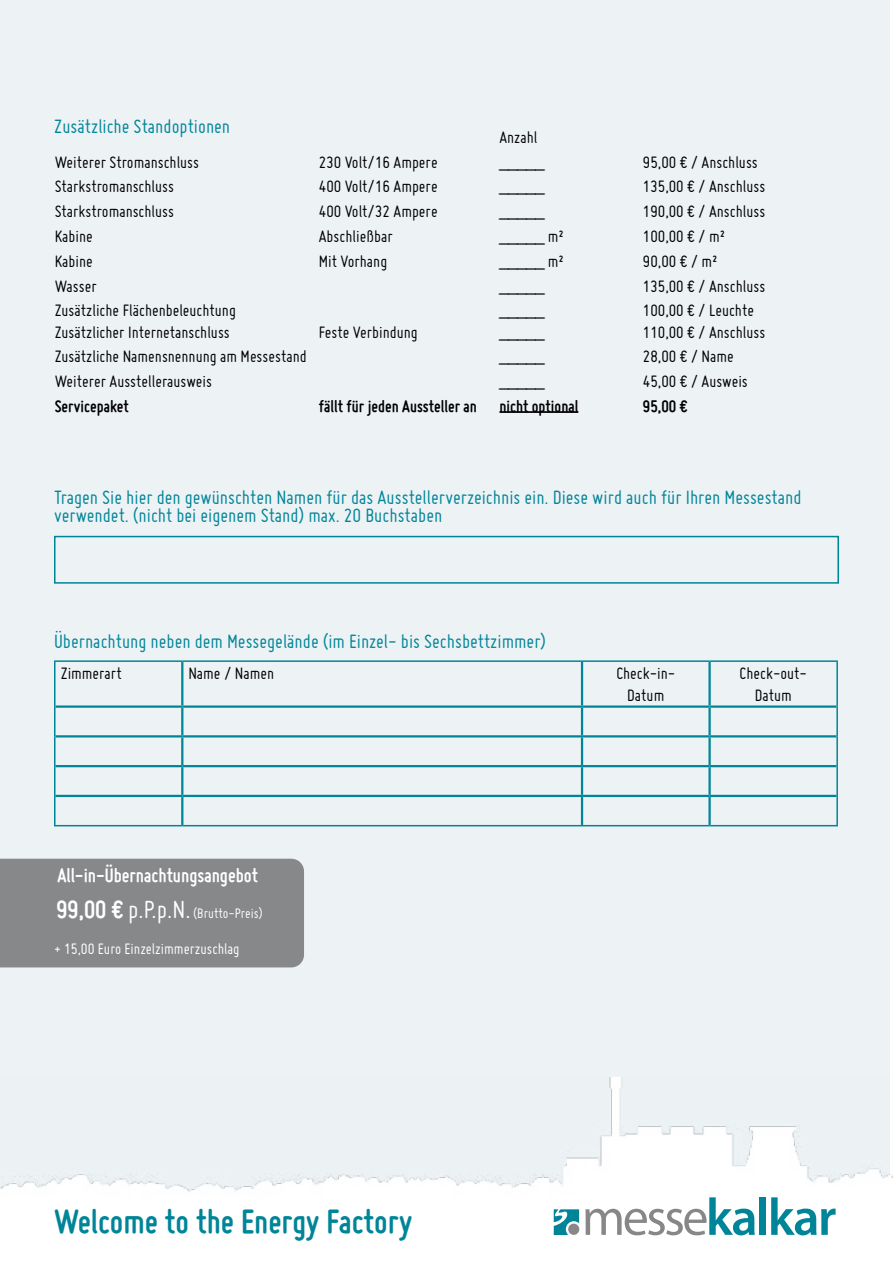
<style>
.page{position:relative;width:893px;height:1263px;background:#fff}
.page>*{position:absolute;margin:0;border:0;box-sizing:border-box;transform-origin:0 0}
.t1{font:700 36px "Miso";color:#008598}
.t2{font:27px "Miso";color:#fff}
.t3{font:21px/18px "Miso";color:#008598}
.t4{font:700 21px "Miso";color:#fff}
.t5{font:18px/21.6px "Miso";color:#000}
.t6{font:700 18px "Miso";color:#000}
.t7{font:16.5px "Miso";color:#fff}
.t8{font:15px "Miso";color:#fff}
.s1{font-weight:700}
</style>
<div class="page">
<div style="left:0;top:0;width:890px;height:1263px;background:#edf2f5"></div>
<div style="left:1px;top:1210px;width:891px;height:53px;background:#fff"></div>
<hr style="left:499px;top:411px;width:79px;height:2px;background:#000">
<hr style="left:181px;top:662px;width:2px;height:43px;background:#008598">
<hr style="left:581px;top:662px;width:2px;height:43px;background:#008598">
<hr style="left:708px;top:662px;width:3px;height:43px;background:#008598">
<hr style="left:56px;top:705px;width:126px;height:3px;background:#008598">
<hr style="left:182px;top:705px;width:400px;height:3px;background:#008598">
<hr style="left:181px;top:708px;width:2px;height:27px;background:#008598">
<hr style="left:582px;top:705px;width:128px;height:3px;background:#008598">
<hr style="left:581px;top:708px;width:2px;height:27px;background:#008598">
<hr style="left:710px;top:705px;width:126px;height:3px;background:#008598">
<hr style="left:708px;top:708px;width:3px;height:27px;background:#008598">
<hr style="left:56px;top:735px;width:126px;height:2px;background:#008598">
<hr style="left:182px;top:735px;width:400px;height:2px;background:#008598">
<hr style="left:181px;top:737px;width:2px;height:28px;background:#008598">
<hr style="left:582px;top:735px;width:128px;height:2px;background:#008598">
<hr style="left:581px;top:737px;width:2px;height:28px;background:#008598">
<hr style="left:710px;top:735px;width:126px;height:2px;background:#008598">
<hr style="left:708px;top:737px;width:3px;height:28px;background:#008598">
<hr style="left:56px;top:765px;width:126px;height:2px;background:#008598">
<hr style="left:182px;top:765px;width:400px;height:2px;background:#008598">
<hr style="left:181px;top:767px;width:2px;height:28px;background:#008598">
<hr style="left:582px;top:765px;width:128px;height:2px;background:#008598">
<hr style="left:581px;top:767px;width:2px;height:28px;background:#008598">
<hr style="left:710px;top:765px;width:126px;height:2px;background:#008598">
<hr style="left:708px;top:767px;width:3px;height:28px;background:#008598">
<hr style="left:56px;top:795px;width:126px;height:2px;background:#008598">
<hr style="left:182px;top:795px;width:400px;height:2px;background:#008598">
<hr style="left:181px;top:797px;width:2px;height:28px;background:#008598">
<hr style="left:582px;top:795px;width:128px;height:2px;background:#008598">
<hr style="left:581px;top:797px;width:2px;height:28px;background:#008598">
<hr style="left:710px;top:795px;width:126px;height:2px;background:#008598">
<hr style="left:708px;top:797px;width:3px;height:28px;background:#008598">
<hr style="left:54px;top:660px;width:128px;height:2px;background:#008598">
<hr style="left:54px;top:662px;width:2px;height:45px;background:#008598">
<hr style="left:182px;top:660px;width:400px;height:2px;background:#008598">
<hr style="left:582px;top:660px;width:128px;height:2px;background:#008598">
<hr style="left:710px;top:660px;width:128px;height:2px;background:#008598">
<hr style="left:836px;top:662px;width:2px;height:45px;background:#008598">
<hr style="left:54px;top:707px;width:2px;height:29px;background:#008598">
<hr style="left:836px;top:707px;width:2px;height:29px;background:#008598">
<hr style="left:54px;top:736px;width:2px;height:30px;background:#008598">
<hr style="left:836px;top:736px;width:2px;height:30px;background:#008598">
<hr style="left:54px;top:766px;width:2px;height:30px;background:#008598">
<hr style="left:836px;top:766px;width:2px;height:30px;background:#008598">
<hr style="left:54px;top:796px;width:2px;height:29px;background:#008598">
<hr style="left:836px;top:796px;width:2px;height:29px;background:#008598">
<hr style="left:54px;top:825px;width:128px;height:1px;background:#008598">
<hr style="left:182px;top:825px;width:400px;height:1px;background:#008598">
<hr style="left:582px;top:825px;width:128px;height:1px;background:#008598">
<hr style="left:710px;top:825px;width:128px;height:1px;background:#008598">
<div style="left:0;top:859px;width:304px;height:108px;background:#87888a"></div>
<img style="left:0;top:1077px;width:893px;height:137px">
<svg style="left:585px;top:1197px;width:170px;height:38px"></svg>
<div style="left:759px;top:1197px;width:7px;height:38px;background:#008598"></div>
<svg style="left:771px;top:1197px;width:65px;height:38px"></svg>
<svg style="left:553px;top:1209px;width:26px;height:26px"></svg>
<div style="left:568px;top:1223px;width:11px;height:12px;background:#878787;border-radius:50%"></div>
<div style="left:54px;top:536px;width:785px;height:48px;border:2px solid #008598"></div>
<p class="t3" style="left:54px;top:117px;width:177px">Zusätzliche Standoptionen</p>
<p class="t5" style="left:499px;top:126px;width:40px">Anzahl</p>
<p class="t5" style="left:55px;top:151px;width:146px">Weiterer Stromanschluss</p>
<p class="t5" style="left:319px;top:151px;width:120px">230 Volt/16 Ampere</p>
<p class="t5" style="left:499px;top:151px;width:46px">_____</p>
<p class="t5" style="left:643px;top:151px;width:116px">95,00 € / Anschluss</p>
<p class="t5" style="left:55px;top:175px;width:121px">Starkstromanschluss</p>
<p class="t5" style="left:319px;top:175px;width:120px">400 Volt/16 Ampere</p>
<p class="t5" style="left:499px;top:175px;width:46px">_____</p>
<p class="t5" style="left:643px;top:175px;width:124px">135,00 € / Anschluss</p>
<p class="t5" style="left:55px;top:200px;width:121px">Starkstromanschluss</p>
<p class="t5" style="left:319px;top:200px;width:120px">400 Volt/32 Ampere</p>
<p class="t5" style="left:499px;top:200px;width:46px">_____</p>
<p class="t5" style="left:643px;top:200px;width:124px">190,00 € / Anschluss</p>
<p class="t5" style="left:55px;top:225px;width:40px">Kabine</p>
<p class="t5" style="left:319px;top:225px;width:75px">Abschließbar</p>
<p class="t5" style="left:499px;top:225px;width:66px">_____ m²</p>
<p class="t5" style="left:643px;top:225px;width:84px">100,00 € / m²</p>
<p class="t5" style="left:55px;top:250px;width:40px">Kabine</p>
<p class="t5" style="left:319px;top:250px;width:70px">Mit Vorhang</p>
<p class="t5" style="left:499px;top:250px;width:66px">_____ m²</p>
<p class="t5" style="left:643px;top:250px;width:76px">90,00 € / m²</p>
<p class="t5" style="left:55px;top:275px;width:44px">Wasser</p>
<p class="t5" style="left:499px;top:275px;width:46px">_____</p>
<p class="t5" style="left:643px;top:275px;width:124px">135,00 € / Anschluss</p>
<p class="t5" style="left:55px;top:299px;width:183px">Zusätzliche Flächenbeleuchtung<br>Zusätzlicher Internetanschluss</p>
<p class="t5" style="left:319px;top:321px;width:100px">Feste Verbindung</p>
<p class="t5" style="left:499px;top:299px;width:46px">_____ _____</p>
<p class="t5" style="left:643px;top:299px;width:124px">100,00 € / Leuchte<br>110,00 € / Anschluss</p>
<p class="t5" style="left:55px;top:345px;width:254px">Zusätzliche Namensnennung am Messestand</p>
<p class="t5" style="left:499px;top:345px;width:46px">_____</p>
<p class="t5" style="left:643px;top:345px;width:93px">28,00 € / Name</p>
<p class="t5" style="left:55px;top:370px;width:159px">Weiterer Ausstellerausweis</p>
<p class="t5" style="left:499px;top:370px;width:46px">_____</p>
<p class="t5" style="left:643px;top:370px;width:106px">45,00 € / Ausweis</p>
<p class="t6" style="left:55px;top:396px;width:75px">Servicepaket</p>
<p class="t6" style="left:319px;top:396px;width:160px">fällt für jeden Aussteller an</p>
<p class="t6" style="left:499px;top:396px;width:80px">nicht optional</p>
<p class="t6" style="left:643px;top:396px;width:46px">95,00 €</p>
<p class="t3" style="left:54px;top:488px;width:749px">Tragen Sie hier den gewünschten Namen für das Ausstellerverzeichnis ein. Diese wird auch für Ihren Messestand verwendet. (nicht bei eigenem Stand) max. 20 Buchstaben</p>
<p class="t3" style="left:54px;top:632px;width:494px">Übernachtung neben dem Messegelände (im Einzel- bis Sechsbettzimmer)</p>
<p class="t5" style="left:61px;top:662px;width:63px">Zimmerart</p>
<p class="t5" style="left:188px;top:662px;width:87px">Name / Namen</p>
<p class="t5" style="left:616px;top:662px;width:60px;text-align:center">Check-in-<br>Datum</p>
<p class="t5" style="left:740px;top:662px;width:69px;text-align:center">Check-out-<br>Datum</p>
<p class="t4" style="left:57px;top:863px;width:202px">All-in-Übernachtungsangebot</p>
<h2 class="t2" style="left:56px;top:894px;width:136px"><span class="s1">99,00 €</span> p.P.p.N.</h2>
<p class="t8" style="left:193px;top:905px;width:71px">(Brutto-Preis)</p>
<p class="t7" style="left:54px;top:940px;width:187px">+ 15,00 Euro Einzelzimmerzuschlag</p>
<h1 class="t1" style="left:54px;top:1201px;width:360px">Welcome to the Energy Factory</h1>
</div>
